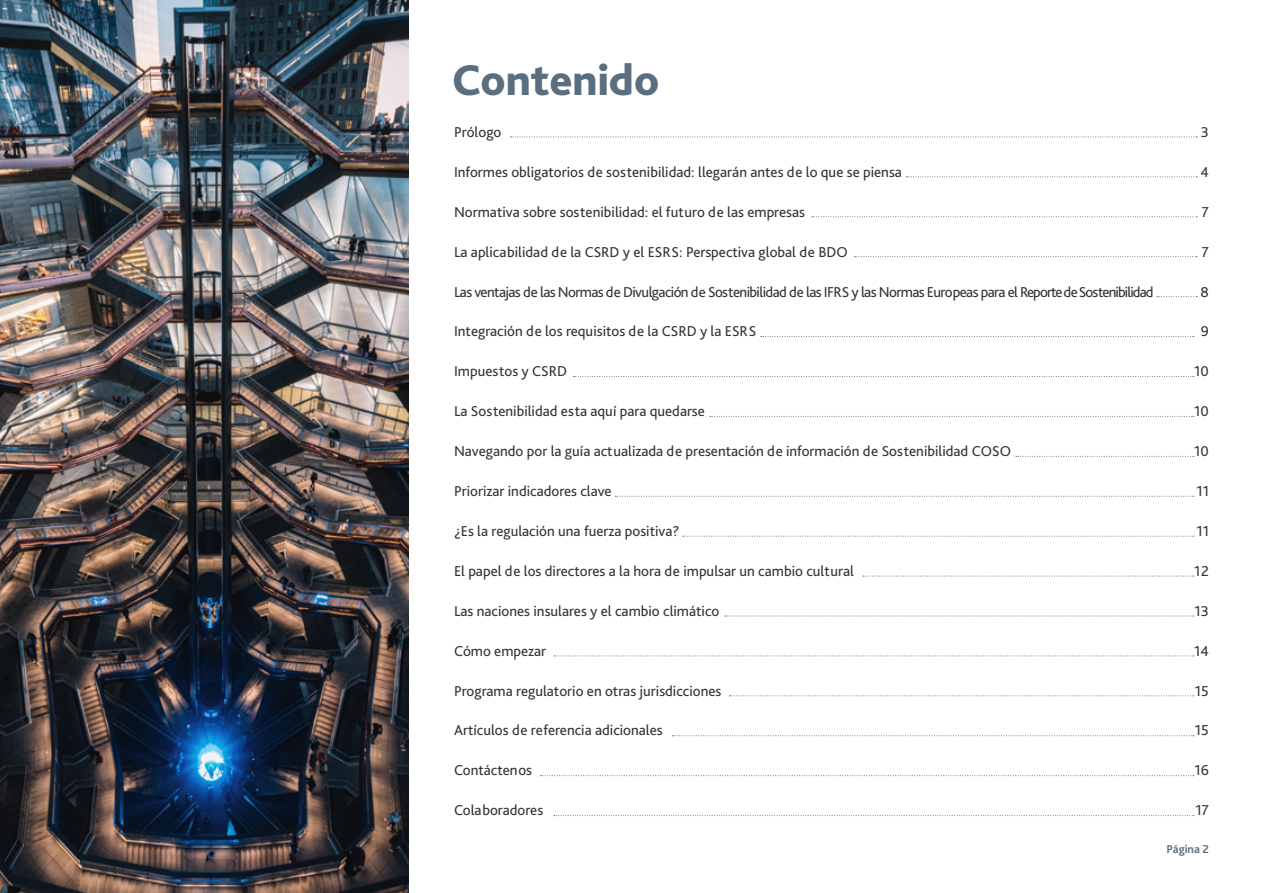
<style>
.page{position:relative;width:1263px;height:893px;background:#fff}
.page>*{position:absolute;margin:0;border:0;box-sizing:border-box;transform-origin:0 0}
.t1{font:800 45px "Bliss 2";color:#5b6e7f}
.t2{font:15px "Bliss Pro";color:#333}
.t3{font:15px "Bliss Pro";letter-spacing:-.04em;color:#333}
.t4{font:700 12px "Bliss 2";color:#5b6e7f}
</style>
<div class="page">
<img style="left:0;top:0;width:409px;height:893px">
<svg style="left:510px;top:137px;width:687px;height:1px"></svg>
<svg style="left:906px;top:176px;width:291px;height:1px"></svg>
<svg style="left:812px;top:216px;width:385px;height:1px"></svg>
<svg style="left:1157px;top:296px;width:40px;height:1px"></svg>
<svg style="left:573px;top:376px;width:621px;height:1px"></svg>
<svg style="left:710px;top:416px;width:484px;height:1px"></svg>
<svg style="left:683px;top:536px;width:511px;height:1px"></svg>
<svg style="left:863px;top:576px;width:331px;height:1px"></svg>
<svg style="left:554px;top:656px;width:640px;height:1px"></svg>
<svg style="left:725px;top:616px;width:469px;height:1px"></svg>
<svg style="left:729px;top:695px;width:465px;height:1px"></svg>
<svg style="left:672px;top:735px;width:522px;height:1px"></svg>
<svg style="left:540px;top:775px;width:654px;height:1px"></svg>
<svg style="left:554px;top:815px;width:640px;height:1px"></svg>
<svg style="left:854px;top:256px;width:343px;height:1px"></svg>
<svg style="left:761px;top:336px;width:433px;height:1px"></svg>
<svg style="left:1016px;top:456px;width:178px;height:1px"></svg>
<svg style="left:615px;top:496px;width:579px;height:1px"></svg>
<h1 class="t1" style="left:452px;top:52px;width:209px">Contenido</h1>
<p class="t2" style="left:454px;top:123px;width:49px">Prólogo</p>
<p class="t2" style="left:1201px;top:123px;width:10px">3</p>
<p class="t2" style="left:454px;top:162px;width:449px">Informes obligatorios de sostenibilidad: llegarán antes de lo que se piensa</p>
<p class="t2" style="left:1200px;top:162px;width:10px">4</p>
<p class="t2" style="left:454px;top:202px;width:352px">Normativa sobre sostenibilidad: el futuro de las empresas</p>
<p class="t2" style="left:1202px;top:202px;width:9px">7</p>
<p class="t2" style="left:454px;top:242px;width:395px">La aplicabilidad de la CSRD y el ESRS: Perspectiva global de BDO</p>
<p class="t2" style="left:1202px;top:242px;width:9px">7</p>
<p class="t3" style="left:454px;top:282px;width:701px">Las ventajas de las Normas de Divulgación de Sostenibilidad de las IFRS y las Normas Europeas para el Reporte de Sostenibilidad</p>
<p class="t2" style="left:1200px;top:282px;width:10px">8</p>
<p class="t2" style="left:454px;top:322px;width:304px">Integración de los requisitos de la CSRD y la ESRS</p>
<p class="t2" style="left:1201px;top:322px;width:10px">9</p>
<p class="t2" style="left:454px;top:362px;width:115px">Impuestos y CSRD</p>
<p class="t2" style="left:1194px;top:362px;width:16px">10</p>
<p class="t2" style="left:454px;top:402px;width:252px">La Sostenibilidad esta aquí para quedarse</p>
<p class="t2" style="left:1194px;top:402px;width:16px">10</p>
<p class="t2" style="left:454px;top:442px;width:558px">Navegando por la guía actualizada de presentación de información de Sostenibilidad COSO</p>
<p class="t2" style="left:1194px;top:442px;width:16px">10</p>
<p class="t2" style="left:454px;top:482px;width:159px">Priorizar indicadores clave</p>
<p class="t2" style="left:1196px;top:482px;width:14px">11</p>
<p class="t2" style="left:454px;top:522px;width:227px">¿Es la regulación una fuerza positiva?</p>
<p class="t2" style="left:1196px;top:522px;width:14px">11</p>
<p class="t2" style="left:454px;top:561px;width:401px">El papel de los directores a la hora de impulsar un cambio cultural</p>
<p class="t2" style="left:1194px;top:561px;width:16px">12</p>
<p class="t2" style="left:454px;top:601px;width:267px">Las naciones insulares y el cambio climático</p>
<p class="t2" style="left:1194px;top:601px;width:16px">13</p>
<p class="t2" style="left:454px;top:641px;width:94px">Cómo empezar</p>
<p class="t2" style="left:1194px;top:641px;width:16px">14</p>
<p class="t2" style="left:454px;top:681px;width:269px">Programa regulatorio en otras jurisdicciones</p>
<p class="t2" style="left:1195px;top:681px;width:16px">15</p>
<p class="t2" style="left:454px;top:721px;width:210px">Artículos de referencia adicionales</p>
<p class="t2" style="left:1195px;top:721px;width:16px">15</p>
<p class="t2" style="left:454px;top:761px;width:80px">Contáctenos</p>
<p class="t2" style="left:1194px;top:761px;width:16px">16</p>
<p class="t2" style="left:454px;top:801px;width:91px">Colaboradores</p>
<p class="t2" style="left:1195px;top:801px;width:15px">17</p>
<p class="t4" style="left:1166px;top:842px;width:44px">Página 2</p>
</div>
